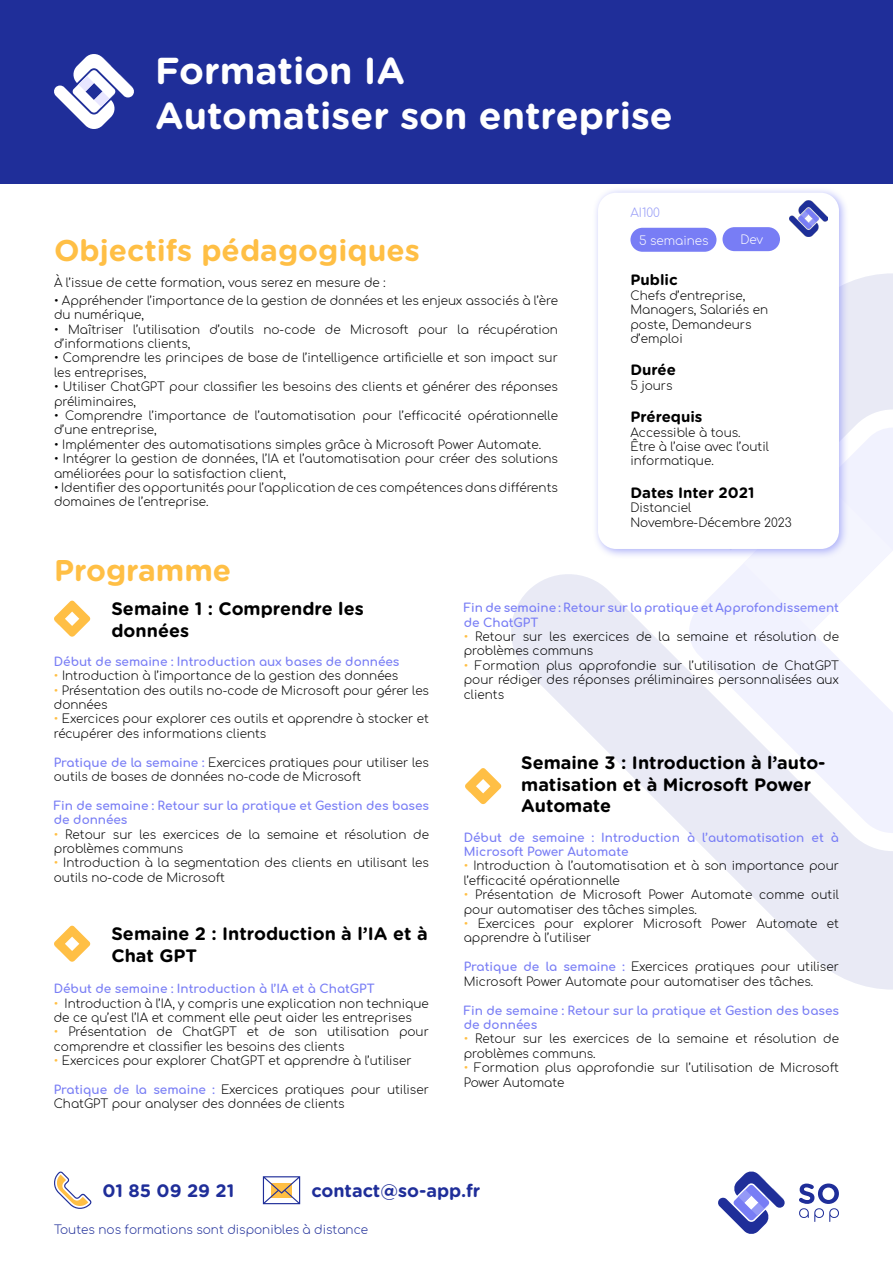
<style>
.page{position:relative;width:893px;height:1263px;background:#fff}
.page>*{position:absolute;margin:0;border:0;box-sizing:border-box;transform-origin:0 0}
.t1{font:700 37.5px "Gotham Rounded";color:#fff}
.t2{font:700 30px "Gotham Rounded";color:#ffbf45}
.t3{font:700 18px/21.6px "Gotham Rounded";color:#000}
.t4{font:700 18px "Gotham Rounded";color:#1f2e99}
.t5{font:700 15px "Gotham Rounded";color:#000}
.t6{font:300 12px/14.4px "Comfortaa";color:#000}
.t7{font:700 12px/14.4px "Comfortaa";color:#787df5}
.t8{font:300 12px "Comfortaa";color:#1f2e99}
.t9{font:300 12px "Comfortaa";color:#fff}
.t10{font:300 12px "Comfortaa";color:#9499f7}
.s1{color:#ffbf45}
.s2{font-weight:700;color:#787df5}
</style>
<div class="page">
<svg style="left:511px;top:574px;width:382px;height:416px"></svg>
<svg style="left:849px;top:273px;width:44px;height:155px;background:#ebecf5"></svg>
<svg style="left:686px;top:428px;width:207px;height:405px"></svg>
<svg style="left:743px;top:482px;width:150px;height:299px"></svg>
<div style="left:0;top:0;width:893px;height:183px;background:#1f2e99"></div>
<svg style="left:54px;top:601px;width:36px;height:36px"></svg>
<svg style="left:54px;top:926px;width:36px;height:36px"></svg>
<svg style="left:54px;top:1171px;width:37px;height:38px"></svg>
<svg style="left:263px;top:1176px;width:37px;height:28px"></svg>
<div style="left:592px;top:187px;width:257px;height:372px;background:#9499f7;opacity:.75"></div>
<div style="left:598px;top:193px;width:241px;height:356px;background:#fff;border-radius:18px"></div>
<div style="left:630px;top:228px;width:86px;height:24px;background:#787df5;border-radius:12px"></div>
<div style="left:722px;top:227px;width:58px;height:24px;background:#787df5;border-radius:12px"></div>
<svg style="left:54px;top:54px;width:80px;height:75px"></svg>
<svg style="left:799px;top:1183px;width:40px;height:39px"></svg>
<svg style="left:718px;top:1171px;width:67px;height:63px"></svg>
<img style="left:789px;top:200px;width:39px;height:36px">
<svg style="left:465px;top:768px;width:36px;height:36px"></svg>
<p class="t1" style="left:155px;top:43px;width:251px">Formation IA</p>
<p class="t1" style="left:155px;top:88px;width:519px">Automatiser son entreprise</p>
<p class="t2" style="left:54px;top:228px;width:367px">Objectifs pédagogiques</p>
<p class="t6" style="left:54px;top:273px;width:333px">À l’issue de cette formation, vous serez en mesure de :</p>
<p class="t6" style="left:54px;top:291px;width:505px">• Appréhender l’importance de la gestion de données et les enjeux associés à l’ère du numérique,</p>
<p class="t6" style="left:54px;top:320px;width:505px">• Maîtriser l’utilisation d’outils no-code de Microsoft pour la récupération d’informations clients,</p>
<p class="t6" style="left:54px;top:349px;width:505px">• Comprendre les principes de base de l’intelligence artificielle et son impact sur les entreprises,</p>
<p class="t6" style="left:54px;top:378px;width:505px">• Utiliser ChatGPT pour classifier les besoins des clients et générer des réponses préliminaires,</p>
<p class="t6" style="left:54px;top:407px;width:505px">• Comprendre l’importance de l’automatisation pour l’efficacité opérationnelle d’une entreprise,</p>
<p class="t6" style="left:54px;top:435px;width:489px">• Implémenter des automatisations simples grâce à Microsoft Power Automate.</p>
<p class="t6" style="left:54px;top:450px;width:505px">• Intégrer la gestion de données, l’IA et l’automatisation pour créer des solutions améliorées pour la satisfaction client,</p>
<p class="t6" style="left:54px;top:479px;width:505px">• Identifier des opportunités pour l’application de ces compétences dans différents domaines de l’entreprise.</p>
<p class="t10" style="left:630px;top:202px;width:31px">AI100</p>
<p class="t9" style="left:639px;top:230px;width:71px">5 semaines</p>
<p class="t9" style="left:740px;top:228px;width:24px">Dev</p>
<p class="t5" style="left:630px;top:269px;width:49px">Public</p>
<p class="t6" style="left:630px;top:286px;width:139px">Chefs d’entreprise,<br>Managers, Salariés en poste, Demandeurs d’emploi</p>
<p class="t5" style="left:630px;top:359px;width:47px">Durée</p>
<p class="t6" style="left:630px;top:376px;width:44px">5 jours</p>
<p class="t5" style="left:630px;top:406px;width:74px">Prérequis</p>
<p class="t6" style="left:630px;top:423px;width:140px">Accessible à tous.<br>Être à l’aise avec l’outil informatique.</p>
<p class="t5" style="left:630px;top:481px;width:125px">Dates Inter 2021</p>
<p class="t6" style="left:630px;top:499px;width:63px">Distanciel</p>
<p class="t6" style="left:630px;top:513px;width:163px">Novembre-Décembre 2023</p>
<p class="t2" style="left:54px;top:548px;width:179px">Programme</p>
<p class="t3" style="left:111px;top:597px;width:254px">Semaine 1 : Comprendre les</p>
<p class="t3" style="left:111px;top:619px;width:79px">données</p>
<p class="t7" style="left:54px;top:653px;width:347px">Début de semaine : Introduction aux bases de données</p>
<p class="t6" style="left:54px;top:667px;width:346px"><span class="s1">•</span> Introduction à l’importance de la gestion des données</p>
<p class="t6" style="left:54px;top:681px;width:377px"><span class="s1">•</span> Présentation des outils no-code de Microsoft pour gérer les données</p>
<p class="t6" style="left:54px;top:710px;width:377px"><span class="s1">•</span> Exercices pour explorer ces outils et apprendre à stocker et récupérer des informations clients</p>
<p class="t6" style="left:54px;top:753px;width:377px"><span class="s2">Pratique de la semaine :</span> Exercices pratiques pour utiliser les outils de bases de données no-code de Microsoft</p>
<p class="t7" style="left:54px;top:797px;width:377px">Fin de semaine : Retour sur la pratique et Gestion des bases de données</p>
<p class="t6" style="left:54px;top:825px;width:377px"><span class="s1">•</span> Retour sur les exercices de la semaine et résolution de problèmes communs</p>
<p class="t6" style="left:54px;top:854px;width:377px"><span class="s1">•</span> Introduction à la segmentation des clients en utilisant les outils no-code de Microsoft</p>
<p class="t3" style="left:111px;top:922px;width:318px">Semaine 2 : Introduction à l’IA et à<br>Chat GPT</p>
<p class="t7" style="left:54px;top:980px;width:323px">Début de semaine : Introduction à l’IA et à ChatGPT</p>
<p class="t6" style="left:54px;top:994px;width:377px"><span class="s1">•</span> Introduction à l’IA, y compris une explication non technique de ce qu’est l’IA et comment elle peut aider les entreprises</p>
<p class="t6" style="left:54px;top:1023px;width:377px"><span class="s1">•</span> Présentation de ChatGPT et de son utilisation pour comprendre et classifier les besoins des clients</p>
<p class="t6" style="left:54px;top:1052px;width:359px"><span class="s1">•</span> Exercices pour explorer ChatGPT et apprendre à l’utiliser</p>
<p class="t6" style="left:54px;top:1081px;width:377px"><span class="s2">Pratique de la semaine :</span> Exercices pratiques pour utiliser<br>ChatGPT pour analyser des données de clients</p>
<p class="t7" style="left:464px;top:599px;width:377px">Fin de semaine : Retour sur la pratique et Approfondissement de ChatGPT</p>
<p class="t6" style="left:464px;top:628px;width:377px"><span class="s1">•</span> Retour sur les exercices de la semaine et résolution de problèmes communs</p>
<p class="t6" style="left:464px;top:656px;width:377px;text-align:justify"><span class="s1">•</span> Formation plus approfondie sur l’utilisation de ChatGPT pour rédiger des réponses préliminaires personnalisées aux clients</p>
<p class="t3" style="left:521px;top:751px;width:306px">Semaine 3 : Introduction à l’auto&shy;matisation et à Microsoft Power<br>Automate</p>
<p class="t7" style="left:464px;top:828px;width:377px">Début de semaine : Introduction à l’automatisation et à<br>Microsoft Power Automate</p>
<p class="t6" style="left:464px;top:857px;width:377px"><span class="s1">•</span> Introduction à l’automatisation et à son importance pour l’efficacité opérationnelle</p>
<p class="t6" style="left:464px;top:886px;width:377px"><span class="s1">•</span> Présentation de Microsoft Power Automate comme outil pour automatiser des tâches simples.</p>
<p class="t6" style="left:464px;top:915px;width:377px"><span class="s1">•</span> Exercices pour explorer Microsoft Power Automate et apprendre à l’utiliser</p>
<p class="t6" style="left:464px;top:958px;width:377px"><span class="s2">Pratique de la semaine :</span> Exercices pratiques pour utiliser<br>Microsoft Power Automate pour automatiser des tâches.</p>
<p class="t7" style="left:464px;top:1001px;width:377px">Fin de semaine : Retour sur la pratique et Gestion des bases de données</p>
<p class="t6" style="left:464px;top:1030px;width:377px"><span class="s1">•</span> Retour sur les exercices de la semaine et résolution de problèmes communs.</p>
<p class="t6" style="left:464px;top:1059px;width:377px"><span class="s1">•</span> Formation plus approfondie sur l’utilisation de Microsoft<br>Power Automate</p>
<p class="t4" style="left:103px;top:1178px;width:133px">01 85 09 29 21</p>
<p class="t4" style="left:311px;top:1178px;width:171px">contact@so-app.fr</p>
<p class="t8" style="left:54px;top:1218px;width:316px">Toutes nos formations sont disponibles à distance</p>
</div>
